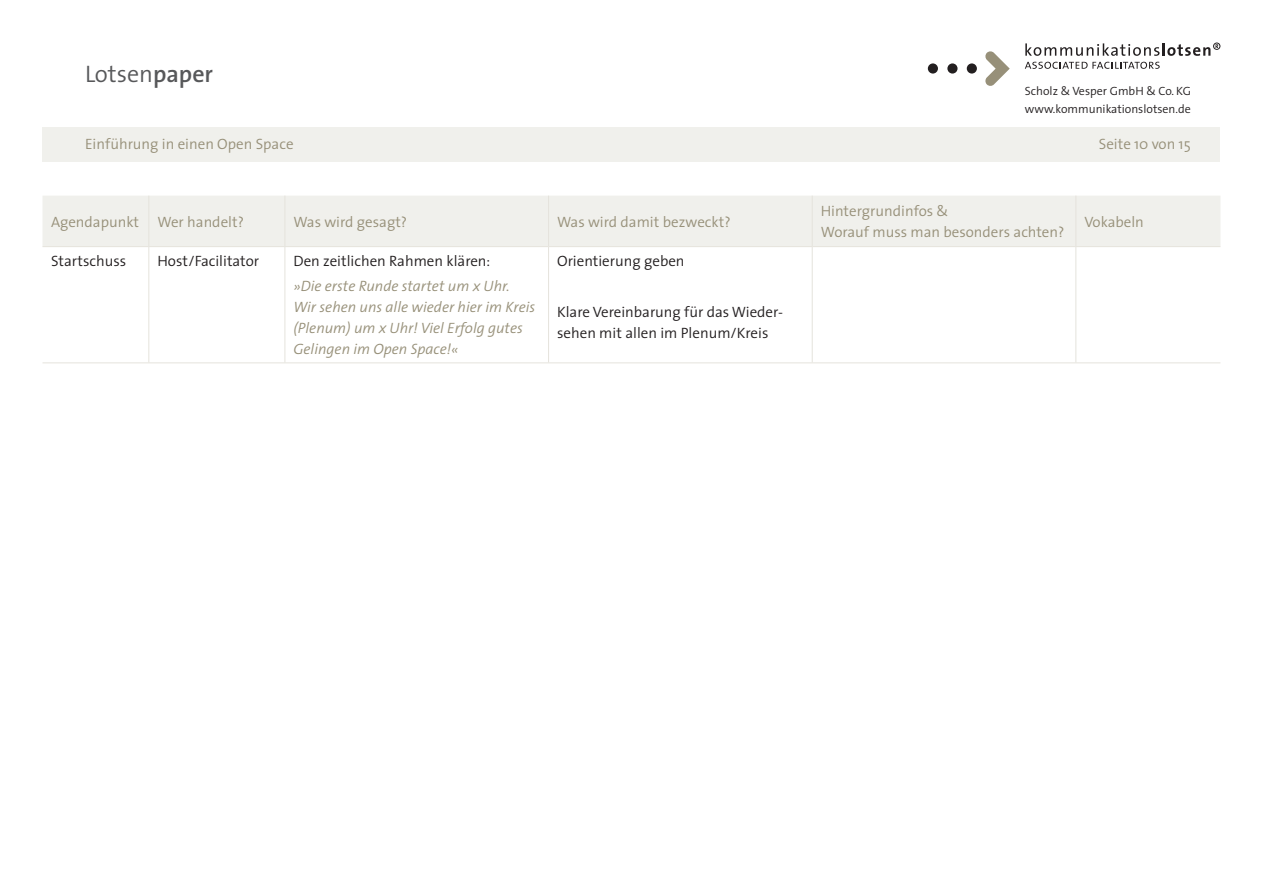
<style>
.page{position:relative;width:1263px;height:893px;background:#fff}
.page>*{position:absolute;margin:0;border:0;box-sizing:border-box;transform-origin:0 0}
.t1{font:300 24px "The Sans";color:#57585a}
.t2{font:300 15px/21px "The Sans";color:#979079}
.t3{font:300 15px/21px "The Sans";color:#231f20}
.t4{font:italic 300 15px/21px "The Sans";color:#979079}
.t5{font:300 12px/18px "The Sans";color:#231f20}
.s1{font-weight:600}
</style>
<div class="page">
<svg style="left:985px;top:51px;width:25px;height:35px"></svg>
<div style="left:967px;top:63px;width:10px;height:11px;background:#231f20;border-radius:50%"></div>
<div style="left:947px;top:63px;width:10px;height:11px;background:#231f20;border-radius:50%"></div>
<div style="left:928px;top:63px;width:10px;height:11px;background:#231f20;border-radius:50%"></div>
<svg style="left:1025px;top:62px;width:135px;height:7px"></svg>
<svg style="left:1025px;top:43px;width:195px;height:13px"></svg>
<div style="left:43px;top:196px;width:1177px;height:50px;background:#f0f0ec"></div>
<hr style="left:148px;top:196px;width:1px;height:50px;background:#e5e3dc">
<hr style="left:285px;top:196px;width:1px;height:50px;background:#e5e3dc">
<hr style="left:548px;top:196px;width:1px;height:50px;background:#e5e3dc">
<hr style="left:812px;top:196px;width:1px;height:50px;background:#e5e3dc">
<hr style="left:1075px;top:196px;width:1px;height:50px;background:#e5e3dc">
<hr style="left:43px;top:246px;width:106px;height:1px;background:#e5e3dc">
<hr style="left:149px;top:246px;width:136px;height:1px;background:#e5e3dc">
<hr style="left:148px;top:247px;width:1px;height:115px;background:#e5e3dc">
<hr style="left:285px;top:246px;width:264px;height:1px;background:#e5e3dc">
<hr style="left:285px;top:247px;width:1px;height:115px;background:#e5e3dc">
<hr style="left:549px;top:246px;width:263px;height:1px;background:#e5e3dc">
<hr style="left:548px;top:247px;width:1px;height:115px;background:#e5e3dc">
<hr style="left:812px;top:246px;width:264px;height:1px;background:#e5e3dc">
<hr style="left:812px;top:247px;width:1px;height:115px;background:#e5e3dc">
<hr style="left:1076px;top:246px;width:144px;height:1px;background:#e5e3dc">
<hr style="left:1075px;top:247px;width:1px;height:115px;background:#e5e3dc">
<hr style="left:43px;top:362px;width:106px;height:1px;background:#e5e3dc">
<hr style="left:149px;top:362px;width:136px;height:1px;background:#e5e3dc">
<hr style="left:285px;top:362px;width:264px;height:1px;background:#e5e3dc">
<hr style="left:549px;top:362px;width:263px;height:1px;background:#e5e3dc">
<hr style="left:812px;top:362px;width:264px;height:1px;background:#e5e3dc">
<hr style="left:1076px;top:362px;width:144px;height:1px;background:#e5e3dc">
<div style="left:43px;top:128px;width:1177px;height:34px;background:#f0f0ec"></div>
<h1 class="t1" style="left:85px;top:54px;width:130px">Lotsen<span class="s1">paper</span></h1>
<p class="t5" style="left:1025px;top:82px;width:168px">Scholz &amp; Vesper GmbH &amp; Co. KG www.kommunikationslotsen.de</p>
<p class="t2" style="left:85px;top:133px;width:210px">Einführung in einen Open Space</p>
<p class="t2" style="left:1099px;top:133px;width:93px">Seite 10 von 15</p>
<p class="t2" style="left:51px;top:211px;width:194px">Agendapunkt Wer handelt?</p>
<p class="t2" style="left:293px;top:211px;width:115px">Was wird gesagt?</p>
<p class="t2" style="left:557px;top:211px;width:175px">Was wird damit bezweckt?</p>
<p class="t2" style="left:821px;top:200px;width:245px">Hintergrundinfos &amp;<br>Worauf muss man besonders achten?</p>
<p class="t2" style="left:1084px;top:211px;width:61px">Vokabeln</p>
<p class="t3" style="left:51px;top:250px;width:77px">Startschuss</p>
<p class="t3" style="left:157px;top:250px;width:103px">Host/Facilitator</p>
<p class="t3" style="left:293px;top:250px;width:198px">Den zeitlichen Rahmen klären:</p>
<p class="t4" style="left:293px;top:275px;width:243px">»Die erste Runde startet um x Uhr.<br>Wir sehen uns alle wieder hier im Kreis (Plenum) um x Uhr! Viel Erfolg gutes<br>Gelingen im Open Space!«</p>
<p class="t3" style="left:557px;top:250px;width:129px">Orientierung geben</p>
<p class="t3" style="left:557px;top:301px;width:226px">Klare Vereinbarung für das Wieder&shy;sehen mit allen im Plenum/Kreis</p>
</div>
